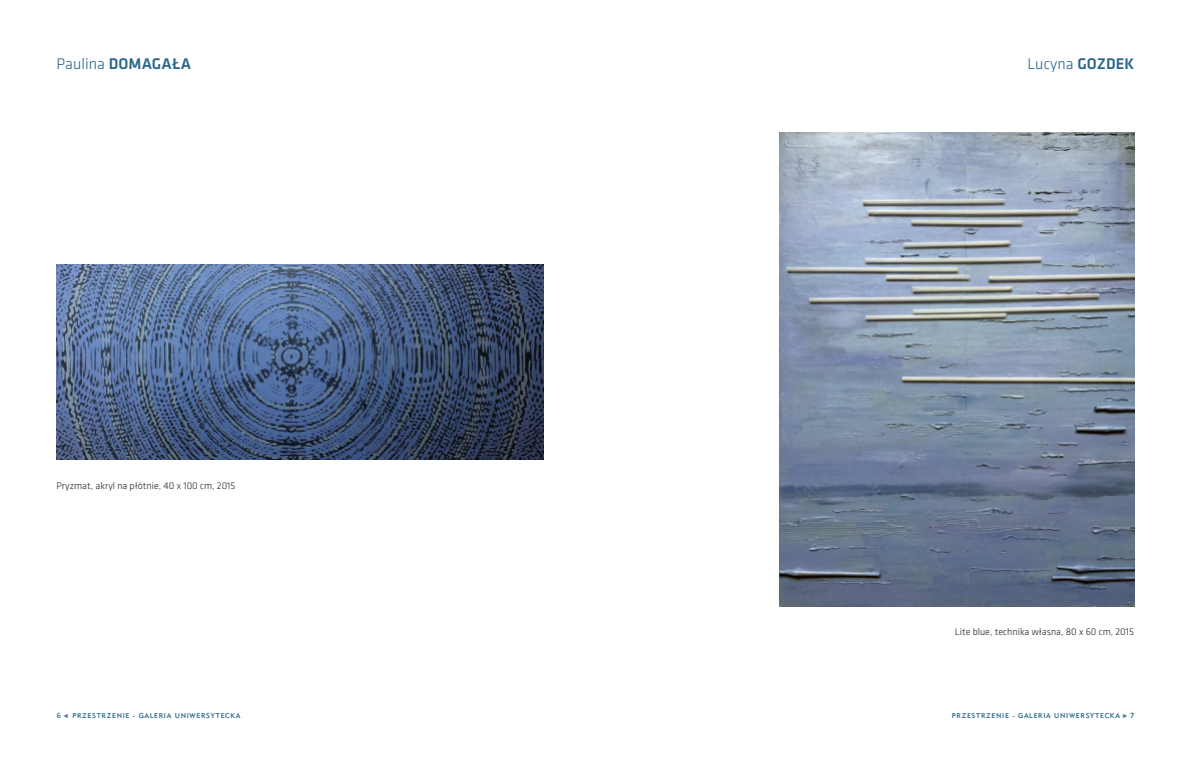
<style>
.page{position:relative;width:1191px;height:766px;background:#fff}
.page>*{position:absolute;margin:0;border:0;box-sizing:border-box;transform-origin:0 0}
.t1{font:500 16px "Klavika";letter-spacing:.005em;color:#296689}
.t2{font:300 16px "Klavika";letter-spacing:.005em;color:#296689}
.t3{font:300 10px "Klavika";color:#231f20}
.t4{font:7px "Geometric 415 Md EU";letter-spacing:.1em;color:#296689}
.s1{font-weight:300}
.s2{font-weight:500}
.s3{font-family:"Klavika";font-weight:500;font-size:8px;color:#517999}
.s4{font-family:"Arial Narrow";font-size:6px;color:#517999}
.s5{font-family:"Klavika";font-weight:500;font-size:8px}
</style>
<div class="page">
<img style="left:779px;top:133px;width:355px;height:473px">
<img style="left:57px;top:265px;width:486px;height:195px">
<h1 class="t1" style="left:56px;top:53px;width:135px"><span class="s1">Paulina</span> DOMAGAŁA</h1>
<p class="t3" style="left:56px;top:479px;width:180px">Pryzmat, akryl na płótnie, 40 x 100 cm, 2015</p>
<h1 class="t2" style="left:1027px;top:54px;width:108px">Lucyna <span class="s2">GOZDEK</span></h1>
<p class="t3" style="left:954px;top:625px;width:181px">Lite blue, technika własna, 80 x 60 cm, 2015</p>
<p class="t4" style="left:57px;top:711px;width:185px"><span class="s3">6</span> <span class="s4">◄</span> PRZESTRZENIE - GALERIA UNIWERSYTECKA</p>
<p class="t4" style="left:951px;top:711px;width:184px">PRZESTRZENIE - GALERIA UNIWERSYTECKA <span class="s4">►</span> <span class="s5">7</span></p>
</div>
